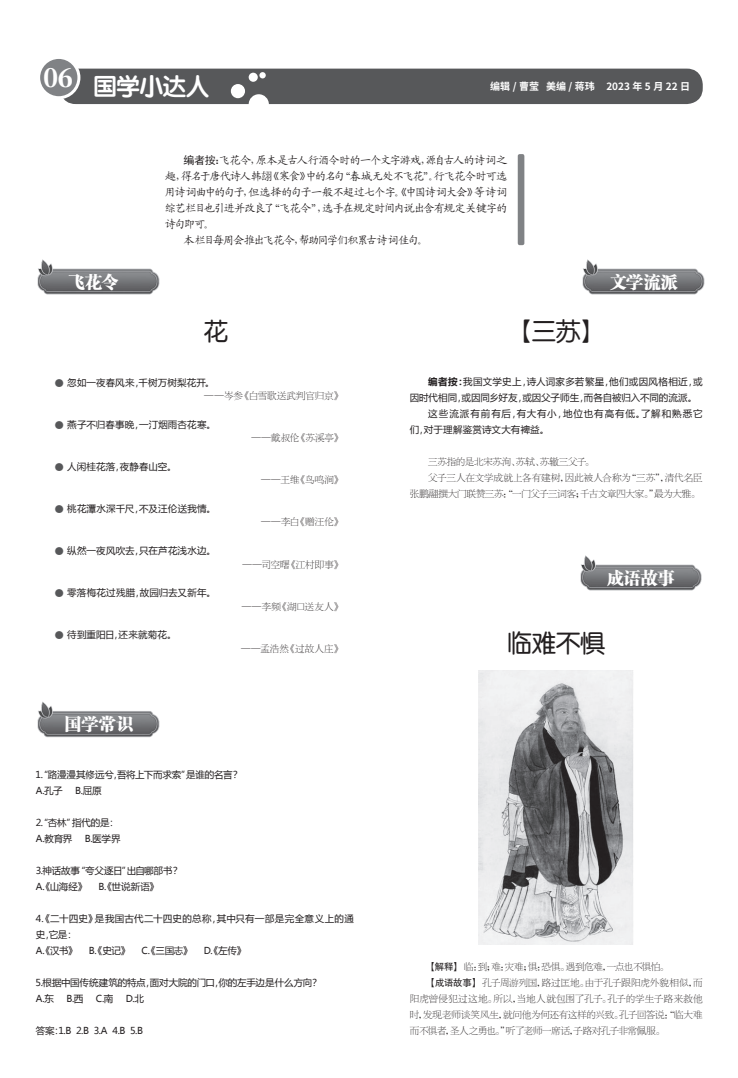
<style>
.page{position:relative;width:738px;height:1078px;background:#fff}
.page>*{position:absolute;margin:0;border:0;box-sizing:border-box;transform-origin:0 0}
.t1{font:25px "FZY3 K GBK1 0";letter-spacing:-.03em;color:#231f20}
.t2{font:24.5px "FZY4 K GBK1 0";letter-spacing:-.06em;color:#fff}
.t3{font:17px "FZCSK GBK1 0";letter-spacing:-.01em;color:#fff}
.t4{font:11px "Kai Ti GB2312";letter-spacing:-.07em;color:#231f20}
.t5{font:700 10px "Source Han Sans CN";color:#fff}
.t6{font:9.5px/16px "Microsoft Ya Hei";letter-spacing:.01em;color:#231f20}
.t7{font:9.5px "FZBSK GBK1 0";letter-spacing:-.015em;color:#231f20}
.t8{font:9.5px/16px "Microsoft Ya Hei";letter-spacing:-.015em;color:#231f20}
.t9{font:9.5px "FZBSK GBK1 0";letter-spacing:.01em;color:#231f20}
.t10{font:9.5px "Microsoft Ya Hei";letter-spacing:-.01em;color:#231f20}
.t11{font:9.5px "FZBSK GBK1 0";letter-spacing:.005em;color:#231f20}
.t12{font:9.5px "FZBSK GBK1 0";letter-spacing:-.04em;color:#231f20}
.t13{font:9.5px "FZBSK GBK1 0";letter-spacing:-.035em;color:#231f20}
.t14{font:9.5px "Microsoft Ya Hei";letter-spacing:.03em;color:#231f20}
.t15{font:9.5px/16px "Microsoft Ya Hei";letter-spacing:-.02em;color:#231f20}
.t16{font:9.5px "Microsoft Ya Hei";letter-spacing:.095em;color:#231f20}
.s1{font-family:"Sim Hei"}
.s2{font-family:"Sim Sun"}
.s3{font-family:"FZSSK GBK1 0";font-size:11px;color:#57585a}
.s4{font-weight:700}
.s5{font-family:"FZHTK GBK1 0"}
</style>
<div class="page">
<div style="left:60px;top:69px;width:642px;height:35px;background:#57585a;border-radius:16px"></div>
<div style="left:231px;top:84px;width:14px;height:14px;background:#fff;border-radius:50%"></div>
<div style="left:248px;top:94px;width:21px;height:20px;background:#fff;border-radius:50%"></div>
<div style="left:248px;top:73px;width:9px;height:9px;background:#fff;border-radius:50%"></div>
<svg style="left:259px;top:72px;width:6px;height:6px"></svg>
<div style="left:39px;top:57px;width:40px;height:41px;background:#808285;border-radius:50%"></div>
<div style="left:37px;top:56px;width:43px;height:43px;border:3px solid #fff;border-radius:50%"></div>
<img style="left:37px;top:259px;width:123px;height:36px">
<img style="left:37px;top:701px;width:123px;height:37px">
<img style="left:580px;top:555px;width:122px;height:36px">
<div style="left:517px;top:154px;width:7px;height:91px;background:#808285;border-radius:2px"></div>
<img style="left:582px;top:259px;width:123px;height:36px">
<img style="left:478px;top:670px;width:155px;height:274px">
<h2 class="t2" style="left:43px;top:73px;width:168px"><sup>06</sup> 国学小达人</h2>
<p class="t5" style="left:490px;top:81px;width:201px">编辑/曹莹 美编/蒋玮 2023年5月22日</p>
<h3 class="t3" style="left:68px;top:272px;width:52px">飞花令</h3>
<p class="t4" style="left:183px;top:154px;width:325px"><span class="s1">编者按：</span>飞花令，原本是古人行酒令时的一个文字游戏，源自古人的诗词之</p>
<p class="t4" style="left:165px;top:170px;width:343px">趣，得名于唐代诗人韩<span class="s2">翃</span>《寒食》中的名句“春城无处不飞花”。行飞花令时可选</p>
<p class="t4" style="left:165px;top:186px;width:344px">用诗词曲中的句子，但选择的句子一般不超过七个字。《中国诗词大会》等诗词</p>
<p class="t4" style="left:165px;top:202px;width:344px">综艺栏目也引进并改良了“飞花令”，选手在规定时间内说出含有规定关键字的</p>
<p class="t4" style="left:165px;top:218px;width:51px">诗句即可。</p>
<p class="t4" style="left:183px;top:234px;width:246px">本栏目每周会推出飞花令，帮助同学们积累古诗词佳句。</p>
<h1 class="t1" style="left:204px;top:318px;width:26px">花</h1>
<h1 class="t1" style="left:512px;top:318px;width:89px">【三苏】</h1>
<h3 class="t3" style="left:609px;top:272px;width:69px">文学流派</h3>
<p class="t6" style="left:54px;top:374px;width:162px"><span class="s3">●</span> 忽如一夜春风来，千树万树梨花开。</p>
<p class="t7" style="left:204px;top:391px;width:139px">——岑参《白雪歌送武判官归京》</p>
<p class="t6" style="left:54px;top:416px;width:163px"><span class="s3">●</span> 燕子不归春事晚，一汀烟雨杏花寒。</p>
<p class="t7" style="left:251px;top:433px;width:92px">——戴叔伦《苏溪亭》</p>
<p class="t6" style="left:54px;top:458px;width:124px"><span class="s3">●</span> 人闲桂花落，夜静春山空。</p>
<p class="t7" style="left:261px;top:475px;width:83px">——王维《鸟鸣涧》</p>
<p class="t6" style="left:54px;top:500px;width:164px"><span class="s3">●</span> 桃花潭水深千尺，不及汪伦送我情。</p>
<p class="t7" style="left:261px;top:517px;width:83px">——李白《赠汪伦》</p>
<p class="t6" style="left:54px;top:542px;width:163px"><span class="s3">●</span> 纵然一夜风吹去，只在芦花浅水边。</p>
<p class="t7" style="left:242px;top:559px;width:101px">——司空曙《江村即事》</p>
<p class="t6" style="left:54px;top:584px;width:163px"><span class="s3">●</span> 零落梅花过残腊，故园归去又新年。</p>
<p class="t7" style="left:242px;top:601px;width:102px">——李频《湖口送友人》</p>
<p class="t6" style="left:54px;top:626px;width:124px"><span class="s3">●</span> 待到重阳日，还来就菊花。</p>
<p class="t7" style="left:241px;top:643px;width:103px">——孟浩然《过故人庄》</p>
<h3 class="t3" style="left:65px;top:714px;width:70px">国学常识</h3>
<p class="t15" style="left:36px;top:766px;width:206px">1.“路漫漫其修远兮，吾将上下而求索”是谁的名言？<br>A.孔子</p>
<p class="t6" style="left:75px;top:782px;width:28px">B.屈原</p>
<p class="t8" style="left:36px;top:814px;width:82px">2.“杏林”指代的是：<br>A.教育界</p>
<p class="t6" style="left:85px;top:830px;width:37px">B.医学界</p>
<p class="t6" style="left:36px;top:862px;width:146px">3.神话故事“夸父逐日”出自哪部书？<br>A.《山海经》 B.《世说新语》</p>
<p class="t6" style="left:36px;top:910px;width:319px">4.《二十四史》是我国古代二十四史的总称，其中只有一部是完全意义上的通史，它是：<br>A.《汉书》 B.《史记》 C.《三国志》 D.《左传》</p>
<p class="t8" style="left:36px;top:974px;width:285px">5.根据中国传统建筑的特点，面对大院的门口，你的左手边是什么方向？<br>A.东</p>
<p class="t6" style="left:66px;top:990px;width:18px">B.西</p>
<p class="t6" style="left:96px;top:990px;width:19px">C.南</p>
<p class="t6" style="left:126px;top:990px;width:20px">D.北</p>
<p class="t6" style="left:36px;top:1022px;width:109px">答案：1.B 2.B 3.A 4.B 5.B</p>
<p class="t14" style="left:428px;top:375px;width:275px"><span class="s4">编者按：</span>我国文学史上，诗人词家多若繁星，他们或因风格相近，或</p>
<p class="t10" style="left:409px;top:391px;width:289px">因时代相同，或因同乡好友，或因父子师生，而各自被归入不同的流派。</p>
<p class="t16" style="left:428px;top:407px;width:275px">这些流派有前有后，有大有小，地位也有高有低。了解和熟悉它</p>
<p class="t6" style="left:409px;top:421px;width:141px">们，对于理解鉴赏诗文大有裨益。</p>
<p class="t7" style="left:428px;top:457px;width:167px">三苏指的是北宋苏洵、苏轼、苏辙三父子。</p>
<p class="t11" style="left:428px;top:473px;width:275px">父子三人在文学成就上各有建树，因此被人合称为“三苏”，清代名臣</p>
<p class="t7" style="left:409px;top:489px;width:292px">张鹏翮撰大门联赞三苏：“一门父子三词客；千古文章四大家。”最为大雅。</p>
<h3 class="t3" style="left:606px;top:568px;width:69px">成语故事</h3>
<h1 class="t1" style="left:506px;top:629px;width:100px">临难不惧</h1>
<p class="t12" style="left:427px;top:961px;width:243px"><span class="s5">【解释】</span> 临：到；难：灾难；惧：恐惧。遇到危难，一点也不惧怕。</p>
<p class="t7" style="left:427px;top:977px;width:276px"><span class="s5">【成语故事】</span> 孔子周游列国，路过匡地。由于孔子跟阳虎外貌相似，而</p>
<p class="t9" style="left:409px;top:993px;width:294px">阳虎曾侵犯过这地。所以，当地人就包围了孔子。孔子的学生子路来救他</p>
<p class="t7" style="left:409px;top:1009px;width:294px">时，发现老师谈笑风生，就问他为何还有这样的兴致。孔子回答说：“临大难</p>
<p class="t13" style="left:409px;top:1025px;width:256px">而不惧者，圣人之勇也。”听了老师一席话，子路对孔子非常佩服。</p>
</div>
